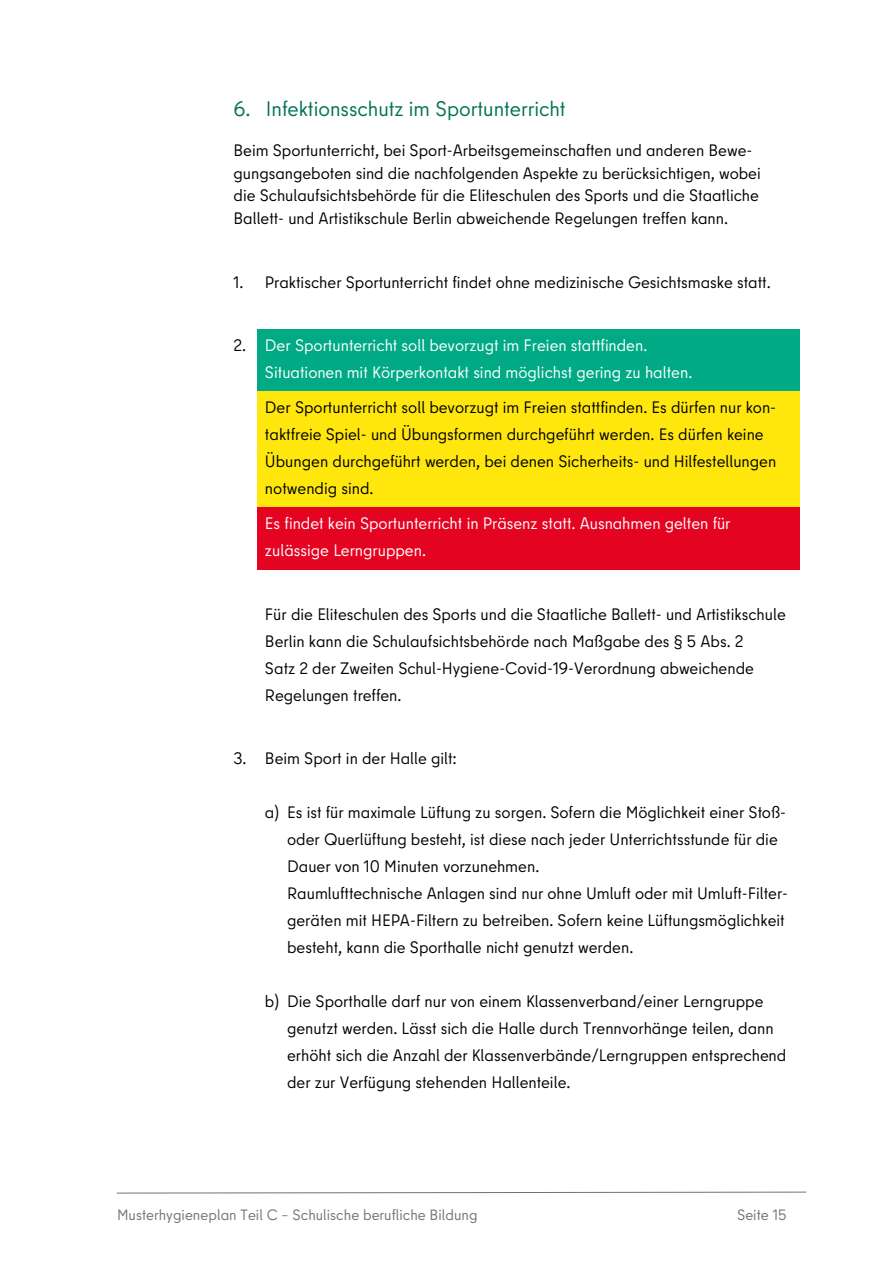
<style>
.page{position:relative;width:893px;height:1263px;background:#fff}
.page>*{position:absolute;margin:0;border:0;box-sizing:border-box;transform-origin:0 0}
.t1{font:21px "Berlin Type";color:#007256}
.t2{font:16.5px/27px "Berlin Type";color:#000}
.t3{font:16.5px/27px "Berlin Type";color:#fff}
.t4{font:15px "Berlin Type";letter-spacing:.005em;color:#7a6f6b}
</style>
<div class="page">
<svg style="left:116px;top:1192px;width:691px;height:1px"></svg>
<div style="left:257px;top:330px;width:542px;height:62px;background:#00aa84"></div>
<div style="left:257px;top:392px;width:542px;height:116px;background:#ffe70e"></div>
<div style="left:257px;top:508px;width:542px;height:62px;background:#e40422"></div>
<p class="t1" style="left:233px;top:95px;width:334px">6. Infektionsschutz im Sportunterricht</p>
<p class="t2" style="left:233px;top:138px;width:529px;line-height:23px">Beim Sportunterricht, bei Sport-Arbeitsgemeinschaften und anderen Bewe&shy;gungsangeboten sind die nachfolgenden Aspekte zu berücksichtigen, wobei die Schulaufsichtsbehörde für die Eliteschulen des Sports und die Staatliche Ballett- und Artistikschule Berlin abweichende Regelungen treffen kann.</p>
<p class="t2" style="left:233px;top:269px;width:11px">1.</p>
<p class="t2" style="left:265px;top:269px;width:507px">Praktischer Sportunterricht findet ohne medizinische Gesichtsmaske statt.</p>
<p class="t2" style="left:233px;top:332px;width:14px">2.</p>
<p class="t3" style="left:265px;top:332px;width:384px">Der Sportunterricht soll bevorzugt im Freien stattfinden.</p>
<p class="t3" style="left:265px;top:359px;width:429px">Situationen mit Körperkontakt sind möglichst gering zu halten.</p>
<p class="t2" style="left:265px;top:394px;width:513px">Der Sportunterricht soll bevorzugt im Freien stattfinden. Es dürfen nur kon&shy;taktfreie Spiel- und Übungsformen durchgeführt werden. Es dürfen keine Übungen durchgeführt werden, bei denen Sicherheits- und Hilfestellungen notwendig sind.</p>
<p class="t3" style="left:265px;top:510px;width:467px">Es findet kein Sportunterricht in Präsenz statt. Ausnahmen gelten für zulässige Lerngruppen.</p>
<p class="t2" style="left:265px;top:601px;width:522px">Für die Eliteschulen des Sports und die Staatliche Ballett- und Artistikschule Berlin kann die Schulaufsichtsbehörde nach Maßgabe des § 5 Abs. 2<br>Satz 2 der Zweiten Schul-Hygiene-Covid-19-Verordnung abweichende Regelungen treffen.</p>
<p class="t2" style="left:233px;top:745px;width:15px">3.</p>
<p class="t2" style="left:265px;top:745px;width:193px">Beim Sport in der Halle gilt:</p>
<p class="t2" style="left:287px;top:799px;width:503px;text-indent:-22px">a) Es ist für maximale Lüftung zu sorgen. Sofern die Möglichkeit einer Stoß&shy;oder Querlüftung besteht, ist diese nach jeder Unterrichtsstunde für die Dauer von 10 Minuten vorzunehmen.<br>Raumlufttechnische Anlagen sind nur ohne Umluft oder mit Umluft-Filter&shy;geräten mit HEPA-Filtern zu betreiben. Sofern keine Lüftungsmöglichkeit besteht, kann die Sporthalle nicht genutzt werden.</p>
<p class="t2" style="left:287px;top:988px;width:501px;text-indent:-22px">b) Die Sporthalle darf nur von einem Klassenverband/einer Lerngruppe genutzt werden. Lässt sich die Halle durch Trennvorhänge teilen, dann erhöht sich die Anzahl der Klassenverbände/Lerngruppen entsprechend der zur Verfügung stehenden Hallenteile.</p>
<p class="t4" style="left:117px;top:1205px;width:362px">Musterhygieneplan Teil C – Schulische berufliche Bildung</p>
<p class="t4" style="left:737px;top:1205px;width:51px">Seite 15</p>
</div>
